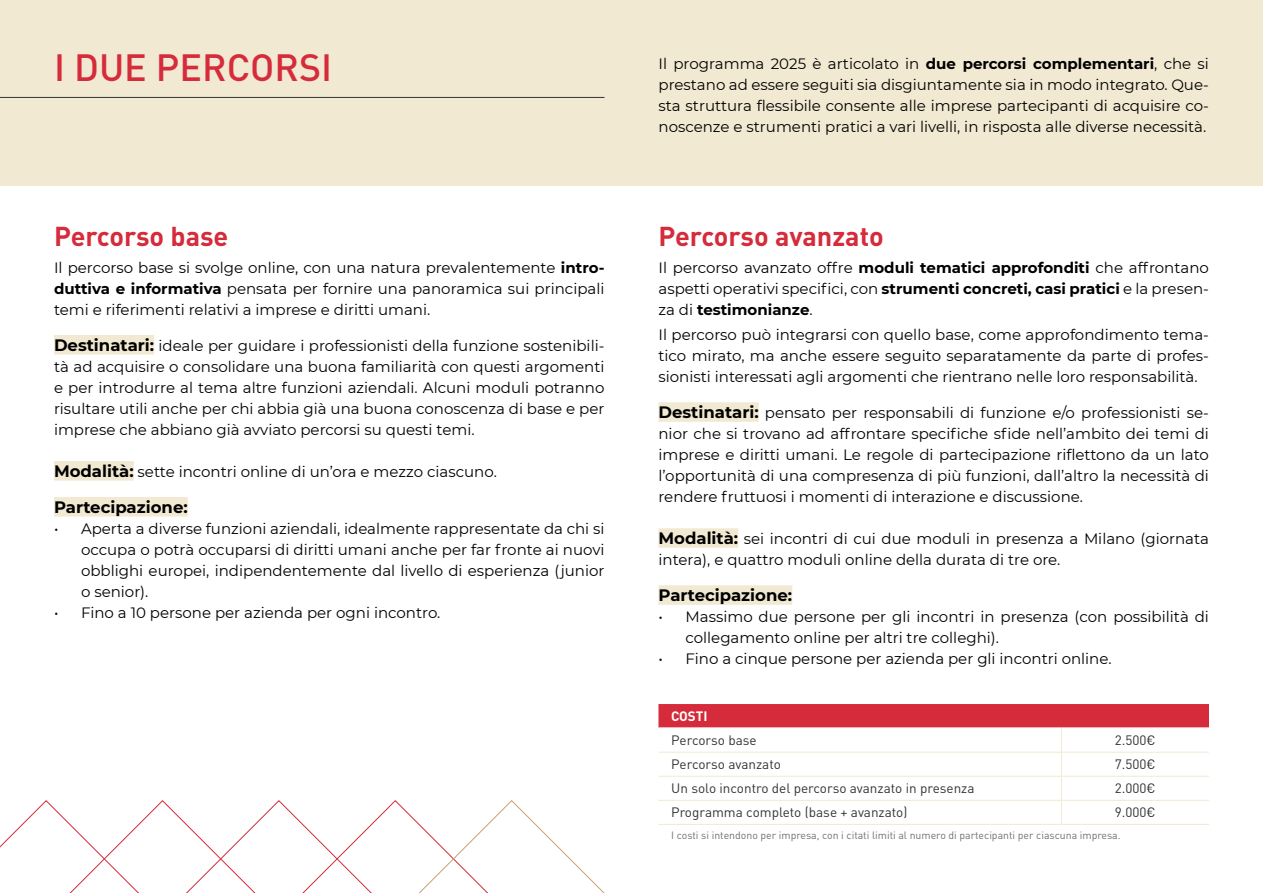
<style>
.page{position:relative;width:1263px;height:893px;background:#fff}
.page>*{position:absolute;margin:0;border:0;box-sizing:border-box;transform-origin:0 0}
.t1{font:500 37.5px "DIN Pro";color:#d52b3b}
.t2{font:700 27px "DIN Pro";color:#d52b3b}
.t3{font:700 16.5px "Montserrat";color:#000}
.t4{font:15px/21px "Montserrat";color:#000;text-align:justify}
.t5{font:13.5px "DIN Pro";color:#333}
.t6{font:700 13.5px "DIN Pro";color:#fff}
.t7{font:10.5px "DIN Pro";color:#707070}
.s1{font-weight:700}
.s2{font-weight:700;font-size:16.5px}
</style>
<div class="page">
<div style="left:0;top:0;width:1263px;height:186px;background:#f2e9d2"></div>
<div style="left:658px;top:402px;width:101px;height:20px;background:#f2e9d2"></div>
<div style="left:658px;top:528px;width:80px;height:20px;background:#f2e9d2"></div>
<div style="left:658px;top:585px;width:134px;height:20px;background:#f2e9d2"></div>
<svg style="left:658px;top:704px;width:551px;height:120px"></svg>
<hr style="left:658px;top:824px;width:403px;height:1px;background:#f2e9d2">
<hr style="left:1061px;top:824px;width:148px;height:1px;background:#f2e9d2">
<div style="left:54px;top:335px;width:100px;height:20px;background:#f2e9d2"></div>
<div style="left:54px;top:461px;width:80px;height:20px;background:#f2e9d2"></div>
<div style="left:54px;top:497px;width:134px;height:20px;background:#f2e9d2"></div>
<hr style="left:0;top:97px;width:604px;height:1px;background:#333">
<svg style="left:0;top:800px;width:605px;height:93px"></svg>
<h1 class="t1" style="left:54px;top:42px;width:280px">I DUE PERCORSI</h1>
<p class="t4" style="left:658px;top:52px;width:552px">Il programma 2025 è articolato in <span class="s1">due percorsi complementari</span>, che si prestano ad essere seguiti sia disgiuntamente sia in modo integrato. Que&shy;sta struttura flessibile consente alle imprese partecipanti di acquisire co&shy;noscenze e strumenti pratici a vari livelli, in risposta alle diverse necessità.</p>
<h2 class="t2" style="left:54px;top:217px;width:176px">Percorso base</h2>
<h2 class="t2" style="left:658px;top:217px;width:227px">Percorso avanzato</h2>
<p class="t4" style="left:54px;top:256px;width:552px">Il percorso base si svolge online, con una natura prevalentemente <span class="s1">intro&shy;duttiva e informativa</span> pensata per fornire una panoramica sui principali temi e riferimenti relativi a imprese e diritti umani.</p>
<p class="t4" style="left:54px;top:334px;width:552px"><span class="s2">Destinatari:</span> ideale per guidare i professionisti della funzione sostenibili&shy;tà ad acquisire o consolidare una buona familiarità con questi argomenti e per introdurre al tema altre funzioni aziendali. Alcuni moduli potranno risultare utili anche per chi abbia già una buona conoscenza di base e per imprese che abbiano già avviato percorsi su questi temi.</p>
<p class="t4" style="left:54px;top:460px;width:444px"><span class="s2">Modalità:</span> sette incontri online di un’ora e mezzo ciascuno.</p>
<p class="t3" style="left:54px;top:495px;width:135px">Partecipazione:</p>
<p class="t4" style="left:81px;top:517px;width:525px;text-indent:-27px">• Aperta a diverse funzioni aziendali, idealmente rappresentate da chi si occupa o potrà occuparsi di diritti umani anche per far fronte ai nuovi obblighi europei, indipendentemente dal livello di esperienza (junior o senior).</p>
<p class="t4" style="left:54px;top:601px;width:388px">• Fino a 10 persone per azienda per ogni incontro.</p>
<p class="t4" style="left:658px;top:256px;width:552px">Il percorso avanzato offre <span class="s1">moduli tematici approfonditi</span> che affrontano aspetti operativi specifici, con <span class="s1">strumenti concreti, casi pratici</span> e la presen&shy;za di <span class="s1">testimonianze</span>.</p>
<p class="t4" style="left:658px;top:324px;width:552px">Il percorso può integrarsi con quello base, come approfondimento tema&shy;tico mirato, ma anche essere seguito separatamente da parte di profes&shy;sionisti interessati agli argomenti che rientrano nelle loro responsabilità.</p>
<p class="t4" style="left:658px;top:402px;width:552px"><span class="s2">Destinatari:</span> pensato per responsabili di funzione e/o professionisti se&shy;nior che si trovano ad affrontare specifiche sfide nell’ambito dei temi di imprese e diritti umani. Le regole di partecipazione riflettono da un lato l’opportunità di una compresenza di più funzioni, dall’altro la necessità di rendere fruttuosi i momenti di interazione e discussione.</p>
<p class="t4" style="left:658px;top:528px;width:552px"><span class="s2">Modalità:</span> sei incontri di cui due moduli in presenza a Milano (giornata intera), e quattro moduli online della durata di tre ore.</p>
<p class="t3" style="left:658px;top:583px;width:135px">Partecipazione:</p>
<p class="t4" style="left:685px;top:606px;width:525px;text-indent:-27px">• Massimo due persone per gli incontri in presenza (con possibilità di collegamento online per altri tre colleghi).</p>
<p class="t4" style="left:658px;top:648px;width:455px">• Fino a cinque persone per azienda per gli incontri online.</p>
<p class="t6" style="left:671px;top:707px;width:38px">COSTI</p>
<p class="t5" style="left:671px;top:731px;width:87px">Percorso base</p>
<p class="t5" style="left:1115px;top:731px;width:42px">2.500€</p>
<p class="t5" style="left:671px;top:755px;width:111px">Percorso avanzato</p>
<p class="t5" style="left:1115px;top:755px;width:42px">7.500€</p>
<p class="t5" style="left:671px;top:779px;width:305px">Un solo incontro del percorso avanzato in presenza</p>
<p class="t5" style="left:1115px;top:779px;width:42px">2.000€</p>
<p class="t5" style="left:671px;top:803px;width:238px">Programma completo (base + avanzato)</p>
<p class="t5" style="left:1115px;top:803px;width:42px">9.000€</p>
<p class="t7" style="left:671px;top:828px;width:451px">I costi si intendono per impresa, con i citati limiti al numero di partecipanti per ciascuna impresa.</p>
</div>
